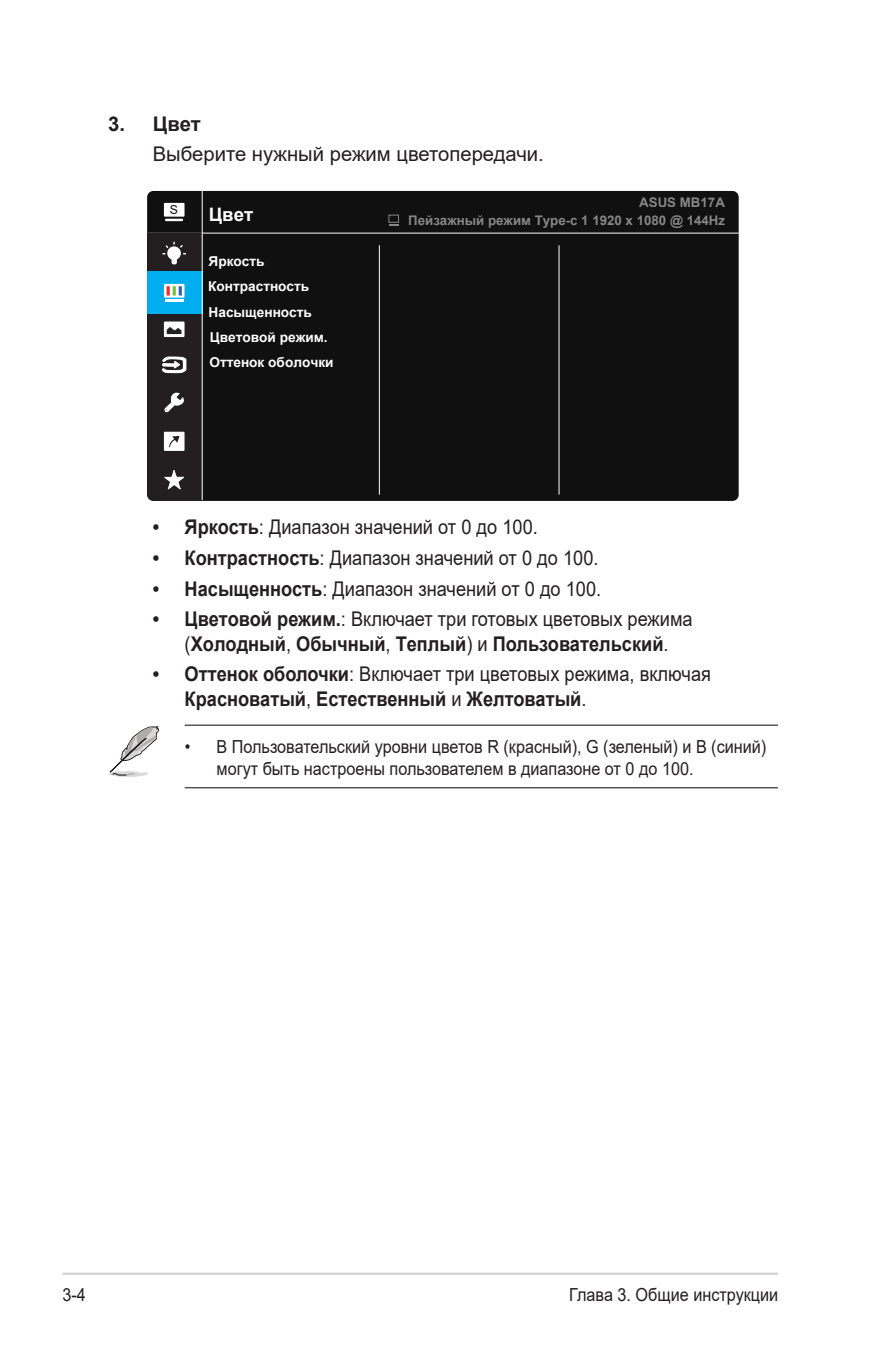
<style>
.page{position:relative;width:893px;height:1346px;background:#fff}
.page>*{position:absolute;margin:0;border:0;box-sizing:border-box;transform-origin:0 0}
.OSD_Item{font:700 20.25px/24.3px "Arial";color:#231f20;text-align:center;scale:.9 1}
.Body_Text_Indent{font:20.25px "Arial";color:#231f20;scale:.9 1}
.Body_Text_Indent-2{font:20.25px "Arial";color:#231f20}
.OSD_Item-2{font:700 20.25px "Arial";color:#231f20}
.t1{font:700 18.45px "Arial";color:#fff}
.t2{font:18px/21.6px "Arial";color:#231f20;scale:.9 1}
.t3{font:700 13.72px/25.4px "Arial";color:#fff}
.t4{font:700 13.28px "Arial";color:#fff}
.t5{font:12.38px "Arial";color:#101010}
.s1{font-weight:700}
.s2{font-weight:400}
</style>
<div class="page">
<hr style="left:63px;top:1272px;width:715px;height:3px;background:#d1d2d4">
<div style="left:147px;top:191px;width:592px;height:310px;background:#101010;border-radius:6px"></div>
<hr style="left:147px;top:233px;width:592px;height:1px;background:#fff">
<hr style="left:379px;top:245px;width:1px;height:249px;background:#fff">
<hr style="left:559px;top:245px;width:1px;height:249px;background:#fff">
<div style="left:164px;top:203px;width:21px;height:14px;background:#fff"></div>
<svg style="left:165px;top:219px;width:18px;height:2px"></svg>
<hr style="left:202px;top:191px;width:1px;height:309px;background:#fff">
<svg style="left:147px;top:232px;width:56px;height:268px;background:#3a4e58"></svg>
<hr style="left:185px;top:724px;width:593px;height:2px;background:#231f20">
<hr style="left:185px;top:787px;width:593px;height:1px;background:#231f20">
<svg style="left:109px;top:726px;width:50px;height:51px"></svg>
<p class="OSD_Item-2" style="left:108px;top:110px;width:94px">3. Цвет</p>
<p class="Body_Text_Indent-2" style="left:153px;top:140px;width:393px">Выберите нужный режим цветопередачи.</p>
<p class="t5" style="left:170px;top:202px;width:10px">S</p>
<p class="t1" style="left:209px;top:201px;width:46px">Цвет</p>
<p class="t3" style="left:208px;top:248px;width:103px">Яpкocть<br>Кoнтpacтнocть</p>
<p class="t3" style="left:209px;top:299px;width:105px">Насыщенность</p>
<p class="t3" style="left:210px;top:325px;width:119px">Цветoвой режим.</p>
<p class="t3" style="left:209px;top:350px;width:126px">Оттенок оболочки</p>
<p class="t4" style="left:639px;top:192px;width:87px">ASUS MB17A</p>
<p class="t4" style="left:408px;top:211px;width:318px">Пейзажный режим Type-c 1 1920 x 1080 @ 144Hz</p>
<p class="Body_Text_Indent" style="left:153px;top:513px;width:429px"><span class="s1">• Яркость</span>: Диапазон значений от 0 до 100.</p>
<p class="Body_Text_Indent" style="left:153px;top:544px;width:497px"><span class="s1">• Кoнтpacтнocть</span>: Диапазон значений от 0 до 100.</p>
<p class="Body_Text_Indent" style="left:153px;top:574px;width:500px"><span class="s1">• Насыщенность</span>: Диапазон значений от 0 до 100.</p>
<p class="OSD_Item" style="left:153px;top:607px;width:601px">• Цветoвой режим.<span class="s2">: Включает три готовых цветовых режима (</span>Хoлoдный<span class="s2">,</span> Обычный<span class="s2">,</span> Тeплый<span class="s2">) и</span> Пользовательский<span class="s2">.</span></p>
<p class="OSD_Item" style="left:185px;top:662px;width:586px;text-align:left;text-indent:-32px">• Оттенок оболочки<span class="s2">: Включает три цветовых режима, включая<br></span>Красноватый<span class="s2">,</span> Естественный <span class="s2">и</span> Желтоватый<span class="s2">.</span></p>
<p class="t2" style="left:217px;top:736px;width:612px;text-indent:-32px">• В Пользовательский уровни цветов R (красный), G (зеленый) и B (синий) могут быть настроены пользователем в диапазоне от 0 до 100.</p>
<p class="t2" style="left:63px;top:1283px;width:28px">3-4</p>
<p class="t2" style="left:569px;top:1283px;width:234px">Глава 3. Общие инструкции</p>
</div>
